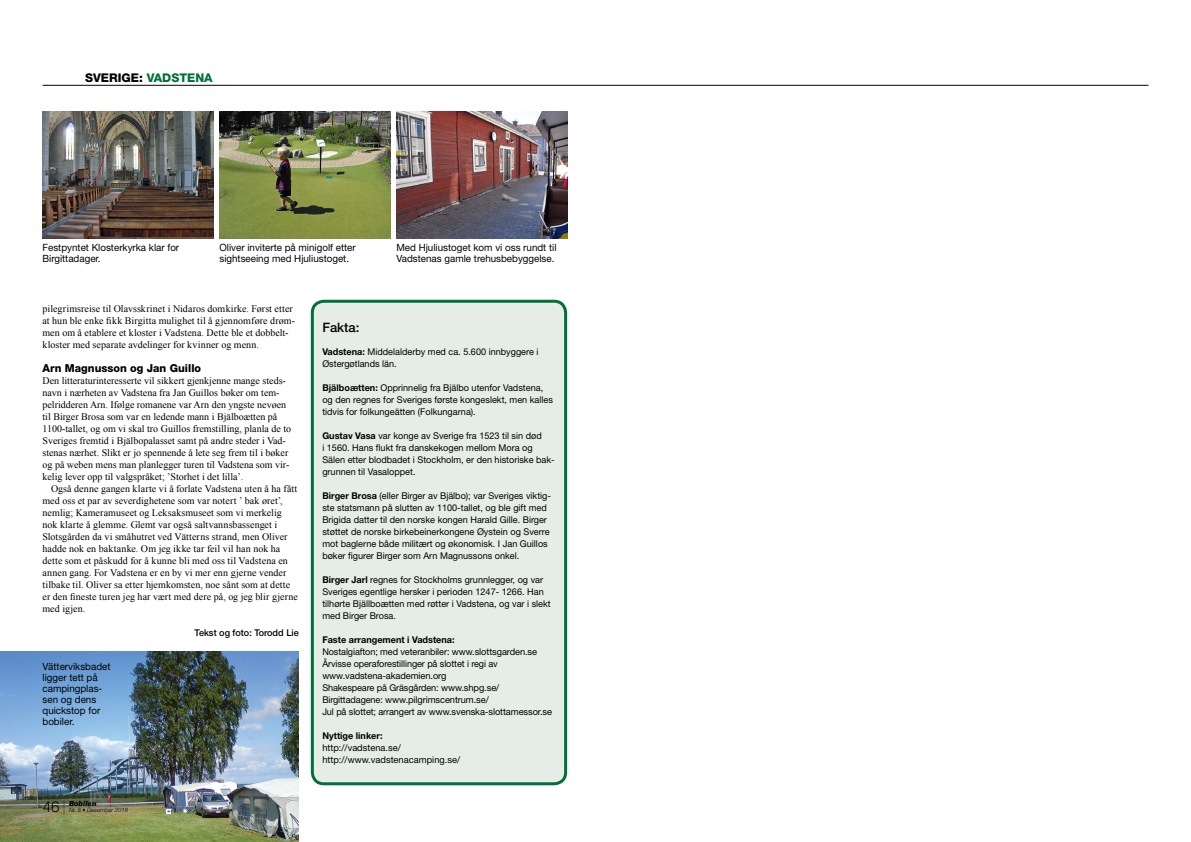
<style>
.page{position:relative;width:1191px;height:842px;background:#fff}
.page>*{position:absolute;margin:0;border:0;box-sizing:border-box;transform-origin:0 0}
.t1{font:500 13px "Helvetica Neue LT Std";color:#000}
.t2{font:800 12px "Helvetica Neue LT Std";color:#000}
.t3{font:800 11px "Helvetica Neue LT Std";color:#000}
.t4{font:10px/12px "Times New Roman";color:#000}
.t5{font:10px/11px "Helvetica Neue LT Std";color:#000}
.t6{font:9.3px/12px "Helvetica Neue LT Std";color:#000}
.t7{font:700 9.3px "Helvetica Neue LT Std";color:#000}
.t8{font:500 9.3px "Helvetica Neue LT Std";color:#000}
.t9{font:italic 900 7px "Helvetica Neue LT Std";color:#000}
.t10{font:italic 300 6px "Helvetica Neue LT Std";letter-spacing:-.01em;color:#000}
.s1{color:#007039}
.s2{font-weight:300;font-style:normal;font-size:15.1px}
.s3{font-family:"Helvetica Neue";font-weight:200;font-size:15px}
.s4{font-weight:700}
</style>
<div class="page">
<hr style="left:43px;top:85px;width:1105px;height:1px;background:#000">
<img style="left:0;top:651px;width:299px;height:191px">
<div style="left:312px;top:301px;width:253px;height:483px;background:#e5ede6;border-radius:12px"></div>
<div style="left:311px;top:300px;width:256px;height:485px;border:3px solid #007039;border-radius:12px"></div>
<img style="left:43px;top:112px;width:170px;height:127px">
<img style="left:396px;top:112px;width:171px;height:127px">
<img style="left:219px;top:112px;width:171px;height:127px">
<p class="t2" style="left:85px;top:71px;width:129px">SVERIGE: <span class="s1">VADSTENA</span></p>
<p class="t5" style="left:43px;top:242px;width:138px">Festpyntet Klosterkyrka klar for<br>Birgittadager.</p>
<p class="t5" style="left:219px;top:242px;width:138px">Oliver inviterte på minigolf etter sightseeing med Hjuliustoget.</p>
<p class="t5" style="left:396px;top:242px;width:162px">Med Hjuliustoget kom vi oss rundt til<br>Vadstenas gamle trehusbebyggelse.</p>
<p class="t4" style="left:43px;top:303px;width:254px">pilegrimsreise til Olavsskrinet i Nidaros domkirke. Først etter at hun ble enke fikk Birgitta mulighet til å gjennomføre drøm&shy;men om å etablere et kloster i Vadstena. Dette ble et dobbelt&shy;kloster med separate avdelinger for kvinner og menn.</p>
<p class="t3" style="left:43px;top:362px;width:160px">Arn Magnusson og Jan Guillo</p>
<p class="t4" style="left:43px;top:375px;width:250px">Den litteraturinteresserte vil sikkert gjenkjenne mange steds&shy;navn i nærheten av Vadstena fra Jan Guillos bøker om tem&shy;pelridderen Arn. Ifølge romanene var Arn den yngste nevøen til Birger Brosa som var en ledende mann i Bjälboætten på 1100-tallet, og om vi skal tro Guillos fremstilling, planla de to Sveriges fremtid i Bjälbopalasset samt på andre steder i Vad&shy;stenas nærhet. Slikt er jo spennende å lete seg frem til i bøker og på weben mens man planlegger turen til Vadstena som vir&shy;kelig lever opp til valgspråket; ’Storhet i det lilla’.</p>
<p class="t4" style="left:43px;top:483px;width:257px;text-indent:8px">Også denne gangen klarte vi å forlate Vadstena uten å ha fått med oss et par av severdighetene som var notert ’ bak øret’, nemlig; Kameramuseet og Leksaksmuseet som vi merkelig nok klarte å glemme. Glemt var også saltvannsbassenget i Slotsgården da vi småhutret ved Vätterns strand, men Oliver hadde nok en baktanke. Om jeg ikke tar feil vil han nok ha dette som et påskudd for å kunne bli med oss til Vadstena en annen gang. For Vadstena er en by vi mer enn gjerne vender tilbake til. Oliver sa etter hjemkomsten, noe sånt som at dette er den fineste turen jeg har vært med dere på, og jeg blir gjerne med igjen.</p>
<p class="t8" style="left:195px;top:627px;width:106px">Tekst og foto: Torodd Lie</p>
<p class="t5" style="left:43px;top:661px;width:69px">Vätterviksbadet ligger tett på campingplas&shy;sen og dens quickstop for bobiler.</p>
<p class="t9" style="left:43px;top:799px;width:55px"><span class="s2">46</span> <span class="s3">|</span> Bobilen</p>
<p class="t10" style="left:69px;top:806px;width:61px">Nr. 8 • Desember 2018</p>
<h1 class="t1" style="left:322px;top:319px;width:39px">Fakta:</h1>
<p class="t6" style="left:322px;top:345px;width:218px"><span class="s4">Vadstena:</span> Middelalderby med ca. 5.600 innbyggere i<br>Østergøtlands län.</p>
<p class="t6" style="left:322px;top:381px;width:232px"><span class="s4">Bjälboætten:</span> Opprinnelig fra Bjälbo utenfor Vadstena, og den regnes for Sveriges første kongeslekt, men kalles tidvis for folkungeätten (Folkungarna).</p>
<p class="t6" style="left:322px;top:429px;width:234px"><span class="s4">Gustav Vasa</span> var konge av Sverige fra 1523 til sin død<br>i 1560. Hans flukt fra danskekogen mellom Mora og Sälen etter blodbadet i Stockholm, er den historiske bak&shy;grunnen til Vasaloppet.</p>
<p class="t6" style="left:322px;top:489px;width:230px"><span class="s4">Birger Brosa</span> (eller Birger av Bjälbo); var Sveriges viktig&shy;ste statsmann på slutten av 1100-tallet, og ble gift med Brigida datter til den norske kongen Harald Gille. Birger støttet de norske birkebeinerkongene Øystein og Sverre mot baglerne både militært og økonomisk. I Jan Guillos bøker figurer Birger som Arn Magnussons onkel.</p>
<p class="t6" style="left:322px;top:573px;width:230px"><span class="s4">Birger Jarl</span> regnes for Stockholms grunnlegger, og var Sveriges egentlige hersker i perioden 1247- 1266. Han tilhørte Bjällboætten med røtter i Vadstena, og var i slekt med Birger Brosa.</p>
<p class="t7" style="left:322px;top:634px;width:134px">Faste arrangement i Vadstena:</p>
<p class="t6" style="left:322px;top:645px;width:231px">Nostalgiafton; med veteranbiler: www.slottsgarden.se Årvisse operaforestillinger på slottet i regi av www.vadstena-akademien.org<br>Shakespeare på Gräsgården: www.shpg.se/ Birgittadagene: www.pilgrimscentrum.se/<br>Jul på slottet; arrangert av www.svenska-slottamessor.se</p>
<p class="t7" style="left:322px;top:730px;width:62px">Nyttige linker:</p>
<p class="t6" style="left:322px;top:741px;width:139px">http://vadstena.se/ http://www.vadstenacamping.se/</p>
</div>
